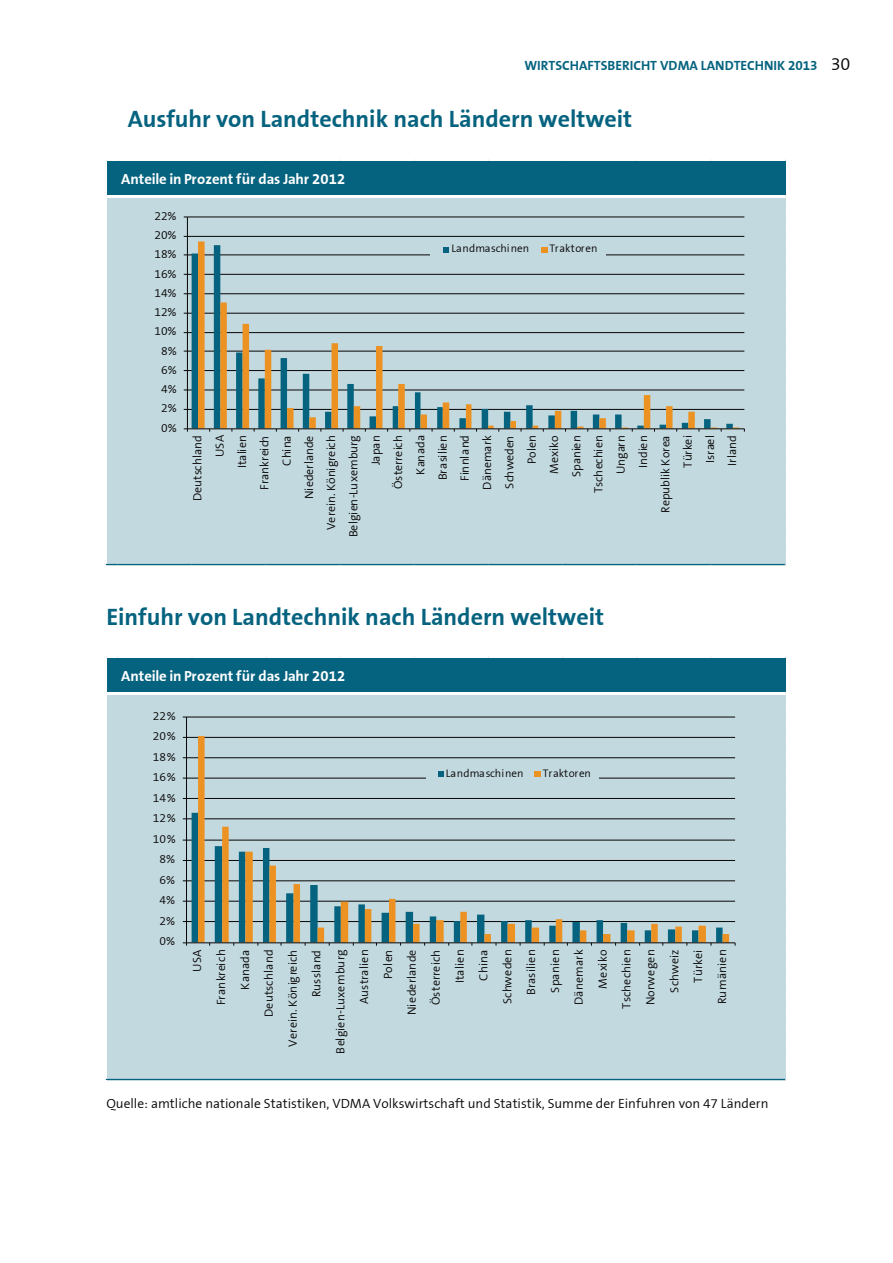
<style>
.page{position:relative;width:893px;height:1263px;background:#fff}
.page>*{position:absolute;margin:0;border:0;box-sizing:border-box;transform-origin:0 0}
.t1{font:700 24px "The Sans B7";color:#06637f}
.t2{font:700 14.85px "The Sans B7";letter-spacing:-.01em;color:#fff}
.t3{font:300 13.5px "The Sans B4 Semi Light B4";color:#080606}
.t4{font:700 13.5px "The Sans B7";color:#06637f}
.t5{font:300 12px/23.9px "The Sans B4 Semi Light B4";letter-spacing:.02em;color:#080606;text-align:right}
.t6{font:300 12px/22.2px "The Sans B4 Semi Light B4";color:#080606;text-align:right}
.t7{font:300 11.1px "The Sans B4 Semi Light B4";letter-spacing:.005em;color:#080606}
.s1{font-family:"The Sans B4 Semi Light B4";font-weight:300;font-size:18px;color:#080606}
</style>
<div class="page">
<div style="left:107px;top:161px;width:678px;height:36px;background:#06637f"></div>
<div style="left:107px;top:196px;width:678px;height:364px;background:#c2d9df"></div>
<svg style="left:107px;top:560px;width:677px;height:4px;fill:#c2d9df"></svg>
<hr style="left:106px;top:195px;width:679px;height:3px;background:#fff">
<hr style="left:106px;top:564px;width:679px;height:1px;background:#06637f">
<svg style="left:784px;top:559px;width:2px;height:7px"></svg>
<hr style="left:187px;top:409px;width:557px;height:1px;background:#080606">
<hr style="left:187px;top:390px;width:557px;height:1px;background:#080606">
<hr style="left:187px;top:370px;width:557px;height:1px;background:#080606">
<hr style="left:187px;top:351px;width:557px;height:1px;background:#080606">
<hr style="left:187px;top:332px;width:557px;height:1px;background:#080606">
<hr style="left:187px;top:313px;width:557px;height:1px;background:#080606">
<hr style="left:187px;top:293px;width:557px;height:1px;background:#080606">
<hr style="left:187px;top:274px;width:557px;height:1px;background:#080606">
<hr style="left:187px;top:254px;width:557px;height:1px;background:#080606">
<hr style="left:187px;top:236px;width:557px;height:1px;background:#080606">
<hr style="left:187px;top:216px;width:557px;height:1px;background:#080606">
<svg style="left:198px;top:241px;width:541px;height:187px"></svg>
<hr style="left:187px;top:217px;width:1px;height:212px;background:#080606">
<hr style="left:187px;top:428px;width:557px;height:1px;background:#080606">
<div style="left:430px;top:241px;width:176px;height:18px;background:#c2d9df"></div>
<svg style="left:443px;top:247px;width:6px;height:6px"></svg>
<svg style="left:541px;top:247px;width:6px;height:6px"></svg>
<div style="left:107px;top:658px;width:678px;height:36px;background:#06637f"></div>
<div style="left:107px;top:693px;width:678px;height:380px;background:#c2d9df"></div>
<svg style="left:107px;top:1073px;width:678px;height:6px;fill:#c2d9df"></svg>
<hr style="left:106px;top:693px;width:679px;height:2px;background:#fff">
<hr style="left:106px;top:1079px;width:679px;height:1px;background:#06637f">
<hr style="left:186px;top:921px;width:549px;height:1px;background:#080606">
<hr style="left:186px;top:901px;width:549px;height:1px;background:#080606">
<hr style="left:186px;top:880px;width:549px;height:1px;background:#080606">
<hr style="left:186px;top:860px;width:549px;height:1px;background:#080606">
<hr style="left:186px;top:840px;width:549px;height:1px;background:#080606">
<hr style="left:186px;top:818px;width:549px;height:1px;background:#080606">
<hr style="left:186px;top:798px;width:549px;height:1px;background:#080606">
<hr style="left:186px;top:778px;width:549px;height:1px;background:#080606">
<hr style="left:186px;top:757px;width:549px;height:1px;background:#080606">
<hr style="left:186px;top:737px;width:549px;height:1px;background:#080606">
<hr style="left:186px;top:717px;width:549px;height:1px;background:#080606">
<svg style="left:198px;top:736px;width:531px;height:206px"></svg>
<hr style="left:186px;top:717px;width:1px;height:226px;background:#080606">
<hr style="left:186px;top:942px;width:549px;height:1px;background:#080606">
<div style="left:426px;top:764px;width:172px;height:20px;background:#c2d9df"></div>
<svg style="left:438px;top:771px;width:5px;height:6px"></svg>
<div style="left:534px;top:771px;width:7px;height:6px;background:#ec9222"></div>
<p class="t4" style="left:524px;top:59px;width:327px">WIRTSCHAFTSBERICHT VDMA LANDTECHNIK 2013 <span class="s1">30</span></p>
<h1 class="t1" style="left:128px;top:109px;width:506px">Ausfuhr von Landtechnik nach Ländern weltweit</h1>
<p class="t2" style="left:121px;top:173px;width:225px">Anteile in Prozent für das Jahr 2012</p>
<p class="t5" style="left:155px;top:205px;width:23px">22%</p>
<p class="t5" style="left:155px;top:224px;width:23px">20%</p>
<p class="t5" style="left:155px;top:244px;width:23px">18%</p>
<p class="t5" style="left:155px;top:263px;width:23px">16%</p>
<p class="t5" style="left:155px;top:282px;width:23px">14%</p>
<p class="t5" style="left:155px;top:301px;width:23px">12%</p>
<p class="t5" style="left:155px;top:321px;width:23px">10%</p>
<p class="t5" style="left:161px;top:340px;width:17px">8%</p>
<p class="t5" style="left:161px;top:359px;width:17px">6%</p>
<p class="t5" style="left:161px;top:378px;width:17px">4%</p>
<p class="t5" style="left:161px;top:398px;width:17px">2%</p>
<p class="t5" style="left:161px;top:417px;width:17px">0%</p>
<p class="t7" style="left:451px;top:244px;width:79px">Landmaschinen</p>
<p class="t7" style="left:549px;top:244px;width:50px">Traktoren</p>
<p class="t6" style="left:188px;top:537px;width:104px;rotate:-90deg">Deutschland<br>USA<br>Italien<br>Frankreich<br>China<br>Niederlande<br>Verein. Königreich<br>Belgien-Luxemburg<br>Japan<br>Österreich<br>Kanada<br>Brasilien<br>Finnland<br>Dänemark<br>Schweden<br>Polen<br>Mexiko<br>Spanien<br>Tschechien<br>Ungarn<br>Indien<br>Republik Korea<br>Türkei<br>Israel<br>Irland</p>
<h1 class="t1" style="left:106px;top:606px;width:499px">Einfuhr von Landtechnik nach Ländern weltweit</h1>
<p class="t2" style="left:121px;top:670px;width:225px">Anteile in Prozent für das Jahr 2012</p>
<p class="t5" style="left:153px;top:705px;width:24px">22%</p>
<p class="t5" style="left:153px;top:725px;width:24px">20%</p>
<p class="t5" style="left:153px;top:746px;width:24px">18%</p>
<p class="t5" style="left:153px;top:766px;width:24px">16%</p>
<p class="t5" style="left:153px;top:787px;width:24px">14%</p>
<p class="t5" style="left:153px;top:807px;width:24px">12%</p>
<p class="t5" style="left:153px;top:828px;width:24px">10%</p>
<p class="t5" style="left:160px;top:848px;width:17px">8%</p>
<p class="t5" style="left:160px;top:869px;width:17px">6%</p>
<p class="t5" style="left:160px;top:890px;width:17px">4%</p>
<p class="t5" style="left:160px;top:910px;width:17px">2%</p>
<p class="t5" style="left:160px;top:931px;width:17px">0%</p>
<p class="t7" style="left:446px;top:768px;width:79px">Landmaschinen</p>
<p class="t7" style="left:543px;top:768px;width:50px">Traktoren</p>
<p class="t5" style="left:186px;top:1054px;width:106px;rotate:-90deg">USA<br>Frankreich<br>Kanada<br>Deutschland<br>Verein. Königreich<br>Russland<br>Belgien-Luxemburg<br>Australien<br>Polen<br>Niederlande<br>Österreich<br>Italien<br>China<br>Schweden<br>Brasilien<br>Spanien<br>Dänemark<br>Mexiko<br>Tschechien<br>Norwegen<br>Schweiz<br>Türkei<br>Rumänien</p>
<p class="t3" style="left:106px;top:1098px;width:663px">Quelle: amtliche nationale Statistiken, VDMA Volkswirtschaft und Statistik, Summe der Einfuhren von 47 Ländern</p>
</div>
